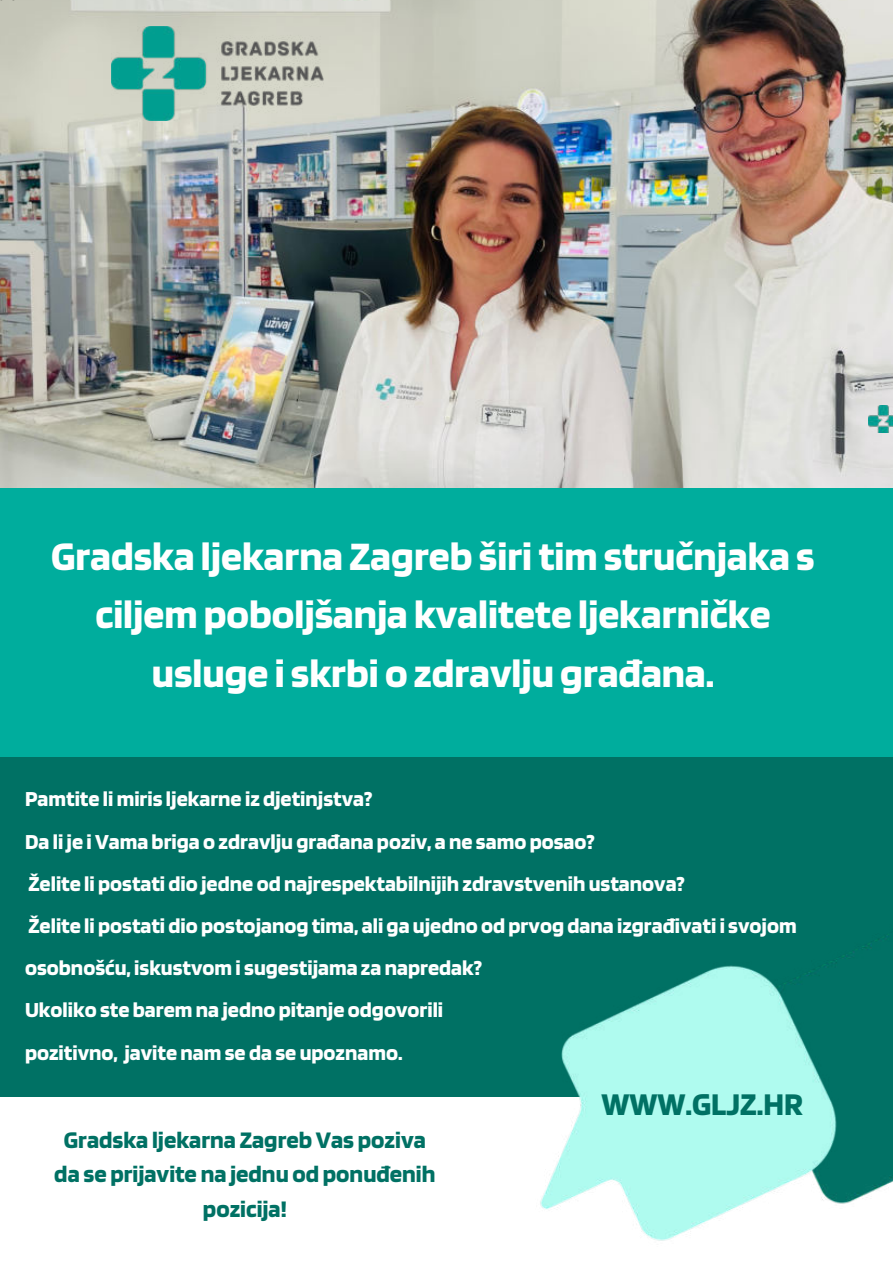
<style>
.page{position:relative;width:893px;height:1263px;background:#fff}
.page>*{position:absolute;margin:0;border:0;box-sizing:border-box;transform-origin:0 0}
.t1{font:700 42px/58.5px "Blinker";color:#fff;text-align:center}
.t2{font:700 33px "Blinker";color:#007164}
.t3{font:700 24.75px/34.3px "Blinker";color:#007164;text-align:center}
.t4{font:700 22.35px/42.2px "Blinker";color:#fff}
</style>
<div class="page">
<div style="left:0;top:757px;width:893px;height:339px;background:#007164"></div>
<img style="left:353px;top:934px;width:540px;height:307px">
<img style="left:0;top:0;width:893px;height:488px">
<img style="left:112px;top:26px;width:211px;height:95px">
<div style="left:0;top:488px;width:893px;height:269px;background:#00ad9d"></div>
<img style="left:869px;top:406px;width:24px;height:27px">
<h1 class="t1" style="left:51px;top:527px;width:765px">Gradska ljekarna Zagreb širi tim stručnjaka s ciljem poboljšanja kvalitete ljekarničke usluge i skrbi o zdravlju građana.</h1>
<p class="t4" style="left:25px;top:778px;width:773px">Pamtite li miris ljekarne iz djetinjstva?<br>Da li je i Vama briga o zdravlju građana poziv, a ne samo posao?<br>Želite li postati dio jedne od najrespektabilnijih zdravstvenih ustanova?<br>Želite li postati dio postojanog tima, ali ga ujedno od prvog dana izgrađivati i svojom osobnošću, iskustvom i sugestijama za napredak?<br>Ukoliko ste barem na jedno pitanje odgovorili<br>pozitivno, javite nam se da se upoznamo.</p>
<p class="t3" style="left:54px;top:1123px;width:383px">Gradska ljekarna Zagreb Vas poziva da se prijavite na jednu od ponuđenih pozicija!</p>
<h2 class="t2" style="left:601px;top:1087px;width:203px">WWW.GLJZ.HR</h2>
</div>
